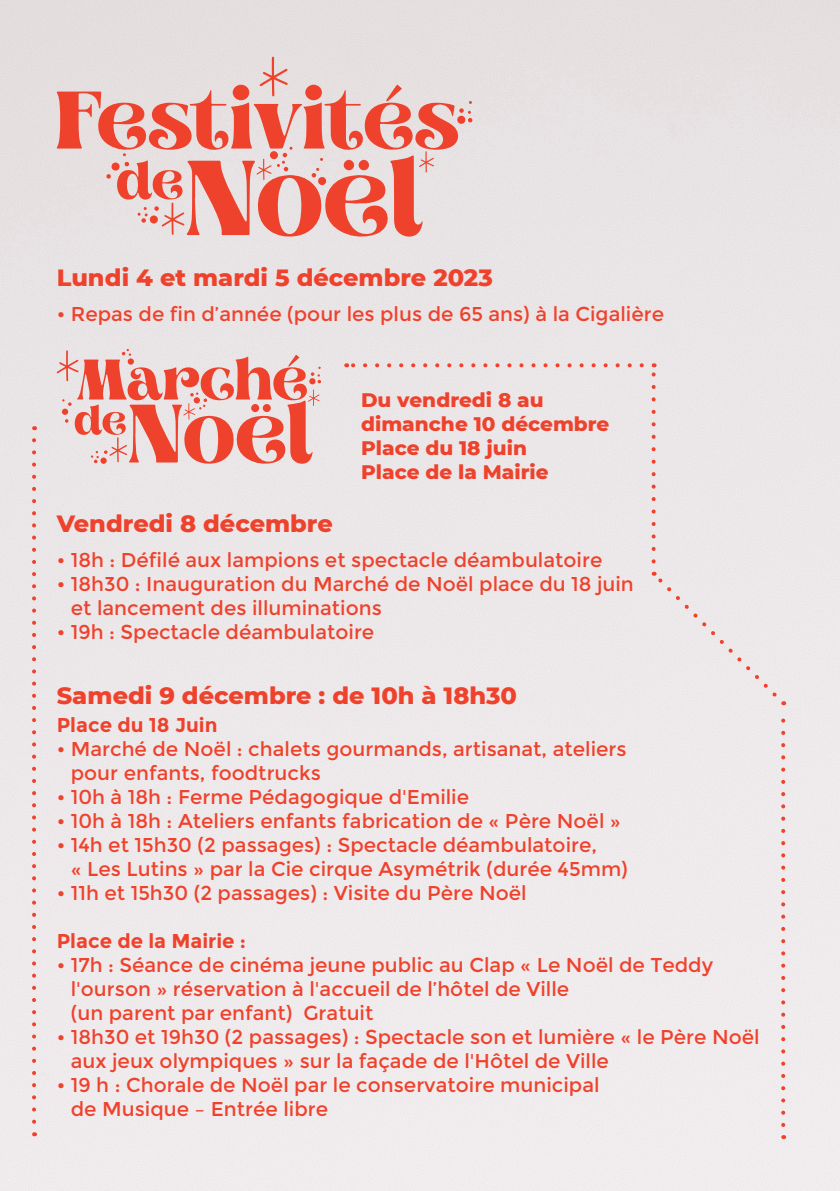
<style>
.page{position:relative;width:840px;height:1191px;background:#fff}
.page>*{position:absolute;margin:0;border:0;box-sizing:border-box;transform-origin:0 0}
.t1{font:800 24px "Montserrat";color:#ef422d}
.t2{font:20px/24px "Montserrat";color:#ef422d}
.t3{font:800 20px/24px "Montserrat";color:#ef422d}
.t4{font:700 20px "Montserrat";color:#ef422d}
</style>
<div class="page">
<img style="left:0;top:0;width:839px;height:1191px">
<svg style="left:56px;top:57px;width:416px;height:183px;background:#e8b5af"></svg>
<svg style="left:57px;top:349px;width:264px;height:117px;background:#ebada6"></svg>
<div style="left:100px;top:457px;width:7px;height:7px;background:#ef422d;border-radius:50%"></div>
<svg style="left:32px;top:440px;width:4px;height:696px;background:#ecbdb8"></svg>
<div style="left:652px;top:572px;width:132px;height:553px;background:#efebec"></div>
<svg style="left:651px;top:363px;width:4px;height:198px"></svg>
<svg style="left:346px;top:363px;width:295px;height:4px"></svg>
<p class="t1" style="left:57px;top:259px;width:437px">Lundi 4 et mardi 5 décembre 2023</p>
<p class="t2" style="left:57px;top:302px;width:608px">• Repas de fin d’année (pour les plus de 65 ans) à la Cigalière</p>
<p class="t3" style="left:361px;top:387px;width:250px">Du vendredi 8 au dimanche 10 décembre<br>Place du 18 juin<br>Place de la Mairie</p>
<p class="t1" style="left:57px;top:506px;width:277px">Vendredi 8 décembre</p>
<p class="t2" style="left:57px;top:548px;width:547px">• 18h : Défilé aux lampions et spectacle déambulatoire</p>
<p class="t2" style="left:71px;top:572px;width:564px;text-indent:-14px">• 18h30 : Inauguration du Marché de Noël place du 18 juin et lancement des illuminations</p>
<p class="t2" style="left:57px;top:620px;width:319px">• 19h : Spectacle déambulatoire</p>
<p class="t1" style="left:57px;top:677px;width:461px">Samedi 9 décembre : de 10h à 18h30</p>
<p class="t4" style="left:57px;top:713px;width:162px">Place du 18 Juin</p>
<p class="t2" style="left:71px;top:737px;width:557px;text-indent:-14px">• Marché de Noël : chalets gourmands, artisanat, ateliers pour enfants, foodtrucks</p>
<p class="t2" style="left:57px;top:785px;width:413px">• 10h à 18h : Ferme Pédagogique d'Emilie</p>
<p class="t2" style="left:57px;top:809px;width:565px">• 10h à 18h : Ateliers enfants fabrication de « Père Noël »</p>
<p class="t2" style="left:71px;top:833px;width:558px;text-indent:-14px">• 14h et 15h30 (2 passages) : Spectacle déambulatoire,<br>« Les Lutins » par la Cie cirque Asymétrik (durée 45mm)</p>
<p class="t2" style="left:57px;top:881px;width:471px">• 11h et 15h30 (2 passages) : Visite du Père Noël</p>
<p class="t4" style="left:57px;top:929px;width:191px">Place de la Mairie :</p>
<p class="t2" style="left:71px;top:953px;width:643px;text-indent:-14px">• 17h : Séance de cinéma jeune public au Clap « Le Noël de Teddy l'ourson » réservation à l'accueil de l’hôtel de Ville<br>(un parent par enfant) Gratuit</p>
<p class="t2" style="left:71px;top:1025px;width:690px;text-indent:-14px">• 18h30 et 19h30 (2 passages) : Spectacle son et lumière « le Père Noël aux jeux olympiques » sur la façade de l'Hôtel de Ville</p>
<p class="t2" style="left:71px;top:1073px;width:530px;text-indent:-14px">• 19 h : Chorale de Noël par le conservatoire municipal de Musique – Entrée libre</p>
</div>
